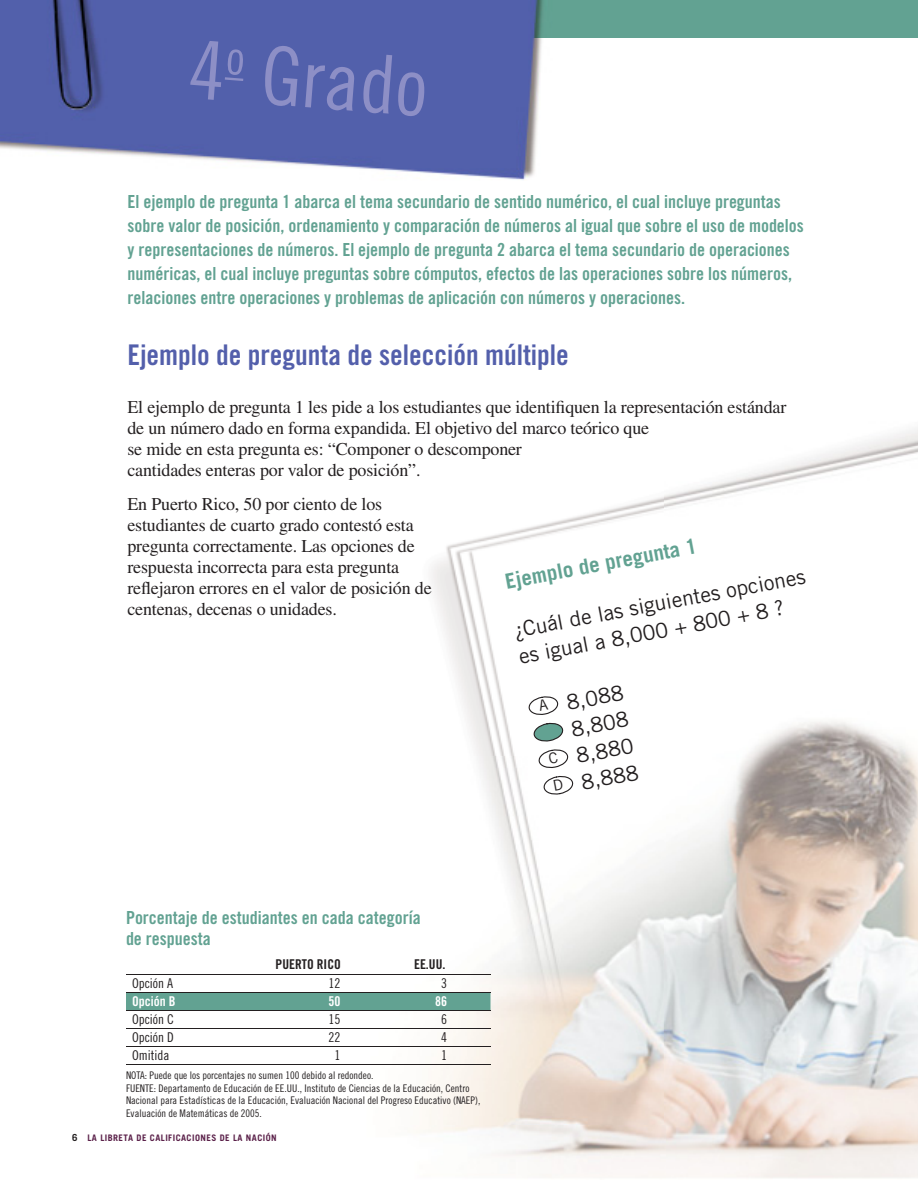
<style>
.page{position:relative;width:918px;height:1188px;background:#fff}
.page>*{position:absolute;margin:0;border:0;box-sizing:border-box;transform-origin:0 0}
.t1{font:81px "Trade Gothic Cond Eighteen";color:#8d8fc6}
.t2{font:28.5px "Trade Gothic Bold Cond Twenty";color:#535fab}
.t3{font:21px/27px "Trade Gothic LT Std";color:#231f20}
.t4{font:700 21px "Trade Gothic LT Std";color:#62a292}
.t5{font:18px/24px "Trade Gothic Bold Cond Twenty";color:#62a292}
.t6{font:18px/21px "Times LT Std";letter-spacing:-.01em;color:#231f20}
.t7{font:13.5px "Trade Gothic Cond Eighteen";color:#231f20}
.t8{font:13.5px "Trade Gothic Bold Cond Twenty";color:#231f20}
.t9{font:13.5px "Trade Gothic Bold Cond Twenty";color:#fff}
.t10{font:10.5px/12.6px "Trade Gothic Cond Eighteen";color:#231f20}
.t11{font:700 9px "Trade Gothic LT Std";letter-spacing:.05em;color:#5a2049}
.s1{font-size:9.75px;color:#231f20}
</style>
<div class="page">
<div style="left:0;top:0;width:918px;height:37px;background:#62a292"></div>
<img style="left:0;top:0;width:585px;height:180px">
<img style="left:425px;top:428px;width:493px;height:750px">
<svg style="left:225px;top:77px;width:18px;height:4px"></svg>
<div style="left:126px;top:993px;width:364px;height:17px;background:#62a292"></div>
<hr style="left:369px;top:974px;width:121px;height:1px;background:#231f20">
<hr style="left:369px;top:992px;width:121px;height:1px;background:#231f20">
<hr style="left:369px;top:1010px;width:121px;height:1px;background:#231f20">
<hr style="left:369px;top:1028px;width:121px;height:1px;background:#231f20">
<hr style="left:369px;top:1046px;width:121px;height:1px;background:#231f20">
<hr style="left:369px;top:1064px;width:121px;height:1px;background:#231f20">
<hr style="left:126px;top:974px;width:243px;height:1px;background:#231f20">
<hr style="left:126px;top:992px;width:243px;height:1px;background:#231f20">
<hr style="left:126px;top:1010px;width:243px;height:1px;background:#231f20">
<hr style="left:126px;top:1028px;width:243px;height:1px;background:#231f20">
<hr style="left:126px;top:1046px;width:243px;height:1px;background:#231f20">
<hr style="left:126px;top:1064px;width:243px;height:1px;background:#231f20">
<svg style="left:528px;top:696px;width:31px;height:19px"></svg>
<svg style="left:533px;top:722px;width:31px;height:20px"></svg>
<svg style="left:538px;top:749px;width:31px;height:19px"></svg>
<svg style="left:543px;top:776px;width:31px;height:19px"></svg>
<h1 class="t1" style="left:191px;top:41px;width:240px;rotate:4deg">4<sup>o</sup> Grado</h1>
<p class="t5" style="left:128px;top:191px;width:678px">El ejemplo de pregunta 1 abarca el tema secundario de sentido numérico, el cual incluye preguntas sobre valor de posición, ordenamiento y comparación de números al igual que sobre el uso de modelos y representaciones de números. El ejemplo de pregunta 2 abarca el tema secundario de operaciones numéricas, el cual incluye preguntas sobre cómputos, efectos de las operaciones sobre los números, relaciones entre operaciones y problemas de aplicación con números y operaciones.</p>
<h2 class="t2" style="left:128px;top:344px;width:443px">Ejemplo de pregunta de selección múltiple</h2>
<p class="t6" style="left:128px;top:398px;width:660px">El ejemplo de pregunta 1 les pide a los estudiantes que identifiquen la representación estándar de un número dado en forma expandida. El objetivo del marco teórico que<br>se mide en esta pregunta es: “Componer o descomponer<br>cantidades enteras por valor de posición”.</p>
<p class="t6" style="left:128px;top:496px;width:306px">En Puerto Rico, 50 por ciento de los estudiantes de cuarto grado contestó esta pregunta correctamente. Las opciones de respuesta incorrecta para esta pregunta reflejaron errores en el valor de posición de centenas, decenas o unidades.</p>
<p class="t4" style="left:504px;top:574px;width:196px;rotate:-11deg">Ejemplo de pregunta 1</p>
<p class="t3" style="left:512px;top:621px;width:298px;rotate:-11deg">¿Cuál de las siguientes opciones es igual a 8,000 + 800 + 8 ?</p>
<p class="t3" style="left:536px;top:698px;width:88px;text-align:right;rotate:-11deg"><sup>A</sup> 8,088<br>8,808<br><sup>C</sup> 8,880<br><sup>D</sup> 8,888</p>
<p class="t5" style="left:126px;top:909px;width:296px;line-height:21px">Porcentaje de estudiantes en cada categoría de respuesta</p>
<p class="t8" style="left:276px;top:959px;width:67px">PUERTO RICO</p>
<p class="t8" style="left:414px;top:959px;width:33px">EE.UU.</p>
<p class="t7" style="left:132px;top:979px;width:43px">Opción A</p>
<p class="t7" style="left:329px;top:979px;width:13px">12</p>
<p class="t7" style="left:441px;top:979px;width:7px">3</p>
<p class="t9" style="left:132px;top:996px;width:45px">Opción B</p>
<p class="t9" style="left:329px;top:996px;width:13px">50</p>
<p class="t9" style="left:435px;top:996px;width:13px">86</p>
<p class="t7" style="left:132px;top:1015px;width:43px">Opción C</p>
<p class="t7" style="left:329px;top:1015px;width:13px">15</p>
<p class="t7" style="left:441px;top:1015px;width:7px">6</p>
<p class="t7" style="left:132px;top:1033px;width:43px">Opción D</p>
<p class="t7" style="left:329px;top:1033px;width:13px">22</p>
<p class="t7" style="left:441px;top:1033px;width:7px">4</p>
<p class="t7" style="left:132px;top:1051px;width:39px">Omitida</p>
<p class="t7" style="left:335px;top:1051px;width:7px">1</p>
<p class="t7" style="left:441px;top:1051px;width:7px">1</p>
<p class="t10" style="left:126px;top:1070px;width:356px">NOTA: Puede que los porcentajes no sumen 100 debido al redondeo.<br>FUENTE: Departamento de Educación de EE.UU., Instituto de Ciencias de la Educación, Centro Nacional para Estadísticas de la Educación, Evaluación Nacional del Progreso Educativo (NAEP), Evaluación de Matemáticas de 2005.</p>
<p class="t11" style="left:72px;top:1135px;width:206px"><span class="s1">6</span> LA LIBRETA DE CALIFICACIONES DE LA NACIÓN</p>
</div>
